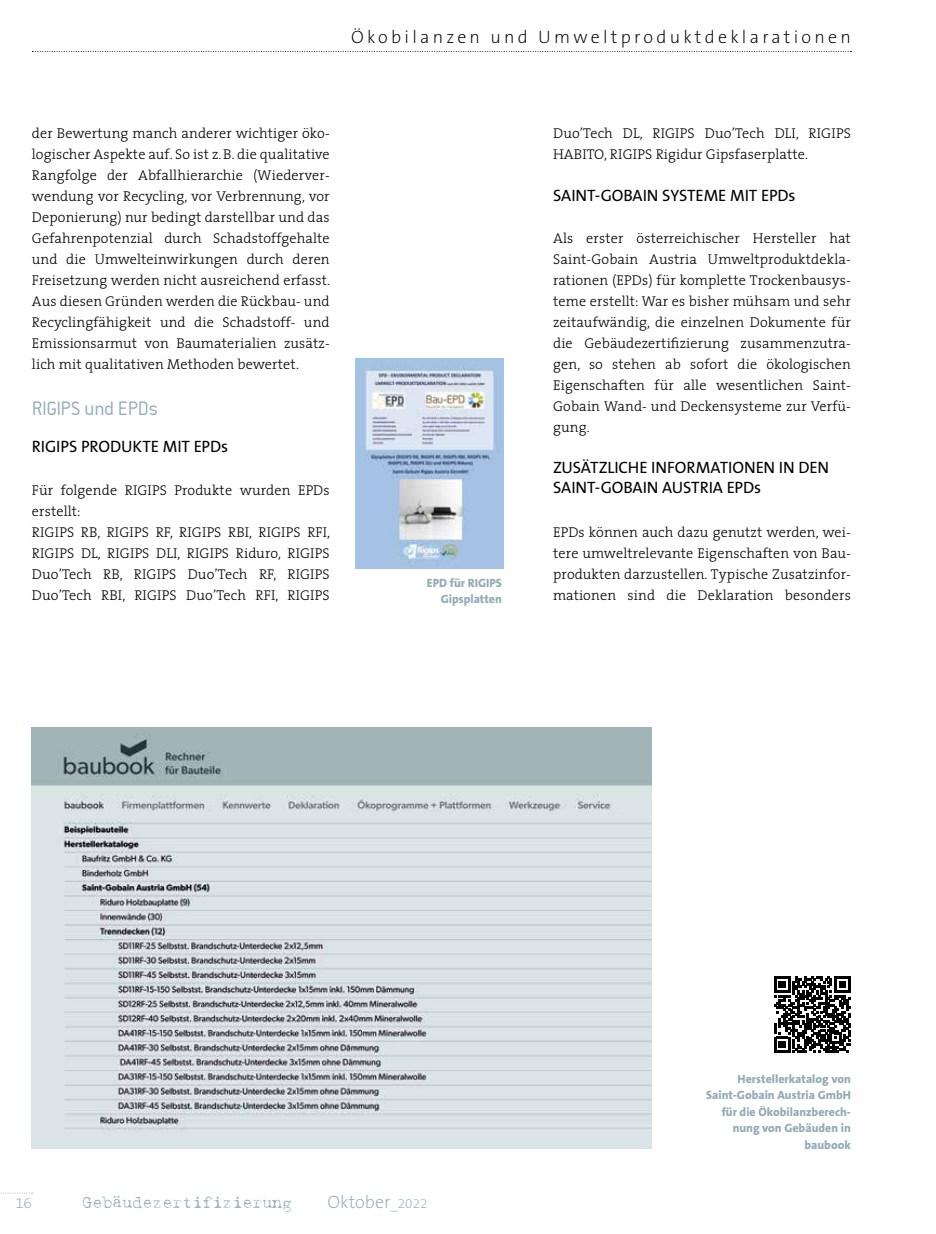
<style>
.page{position:relative;width:936px;height:1234px;background:#fff}
.page>*{position:absolute;margin:0;border:0;box-sizing:border-box;transform-origin:0 0}
.t1{font:21px "Conduit ITCTT Light";letter-spacing:-.015em;color:#92abb7}
.t2{font:200 18px "The Sans B2";letter-spacing:.18em;color:#000}
.t3{font:200 18px "The Sans B2";color:#92abb7}
.t4{font:16.5px/19.8px "The Sans B5 Plain";letter-spacing:-.005em;color:#000}
.t5{font:16.5px "Harting";color:#92abb7}
.t6{font:200 15px "The Sans B2";color:#92abb7}
.t7{font:300 14.25px/21px "The Serif";letter-spacing:.01em;color:#000;text-align:justify}
.t8{font:800 12px/16.5px "The Sans B8";color:#92abb7;text-align:right}
.s1{font-size:13.5px}
</style>
<div class="page">
<svg style="left:32px;top:51px;width:819px;height:1px"></svg>
<svg style="left:1px;top:1192px;width:32px;height:1px"></svg>
<img style="left:355px;top:358px;width:149px;height:210px">
<img style="left:32px;top:727px;width:620px;height:420px">
<svg style="left:774px;top:976px;width:76px;height:76px"></svg>
<p class="t2" style="left:351px;top:27px;width:501px">Ökobilanzen und Umweltproduktdeklarationen</p>
<p class="t7" style="left:32px;top:122px;width:300px">der Bewertung manch anderer wichtiger öko&shy;logischer Aspekte auf. So ist z.B. die qualitative Rangfolge der Abfallhierarchie (Wiederver&shy;wendung vor Recycling, vor Verbrennung, vor Deponierung) nur bedingt darstellbar und das Gefahrenpotenzial durch Schadstoffgehalte und die Umwelteinwirkungen durch deren Freisetzung werden nicht ausreichend erfasst.<br>Aus diesen Gründen werden die Rückbau- und Recyclingfähigkeit und die Schadstoff- und Emissionsarmut von Baumaterialien zusätz&shy;lich mit qualitativen Methoden bewertet.</p>
<h1 class="t1" style="left:32px;top:395px;width:128px">RIGIPS und EPDs</h1>
<p class="t4" style="left:32px;top:437px;width:198px">RIGIPS PRODUKTE MIT EPDs</p>
<p class="t7" style="left:32px;top:479px;width:300px;text-align:left">Für folgende RIGIPS Produkte wurden EPDs erstellt:<br>RIGIPS RB, RIGIPS RF, RIGIPS RBI, RIGIPS RFI, RIGIPS DL, RIGIPS DLI, RIGIPS Riduro, RIGIPS Duo’Tech RB, RIGIPS Duo’Tech RF, RIGIPS Duo’Tech RBI, RIGIPS Duo’Tech RFI, RIGIPS</p>
<p class="t8" style="left:427px;top:574px;width:77px">EPD für RIGIPS<br>Gipsplatten</p>
<p class="t7" style="left:553px;top:122px;width:299px">Duo’Tech DL, RIGIPS Duo’Tech DLI, RIGIPS<br>HABITO, RIGIPS Rigidur Gipsfaserplatte.</p>
<p class="t4" style="left:553px;top:186px;width:244px">SAINT-GOBAIN SYSTEME MIT EPDs</p>
<p class="t7" style="left:553px;top:227px;width:299px">Als erster österreichischer Hersteller hat Saint-Gobain Austria Umweltproduktdekla&shy;rationen (EPDs) für komplette Trockenbausys&shy;teme erstellt: War es bisher mühsam und sehr zeitaufwändig, die einzelnen Dokumente für die Gebäudezertifizierung zusammenzutra&shy;gen, so stehen ab sofort die ökologischen Eigenschaften für alle wesentlichen Saint-Gobain Wand- und Deckensysteme zur Verfü&shy;gung.</p>
<p class="t4" style="left:553px;top:458px;width:277px">ZUSÄTZLICHE INFORMATIONEN IN DEN<br>SAINT-GOBAIN AUSTRIA EPDs</p>
<p class="t7" style="left:553px;top:521px;width:299px">EPDs können auch dazu genutzt werden, wei&shy;tere umweltrelevante Eigenschaften von Bau&shy;produkten darzustellen. Typische Zusatzinfor&shy;mationen sind die Deklaration besonders</p>
<p class="t8" style="left:706px;top:1070px;width:146px">Herstellerkatalog von<br>Saint-Gobain Austria GmbH für die Ökobilanzberech&shy;nung von Gebäuden in baubook</p>
<p class="t6" style="left:15px;top:1194px;width:18px">16</p>
<p class="t5" style="left:83px;top:1194px;width:211px">Gebaudezertifizierung</p>
<p class="t3" style="left:327px;top:1192px;width:101px">Oktober<span class="s1">_2022</span></p>
</div>
